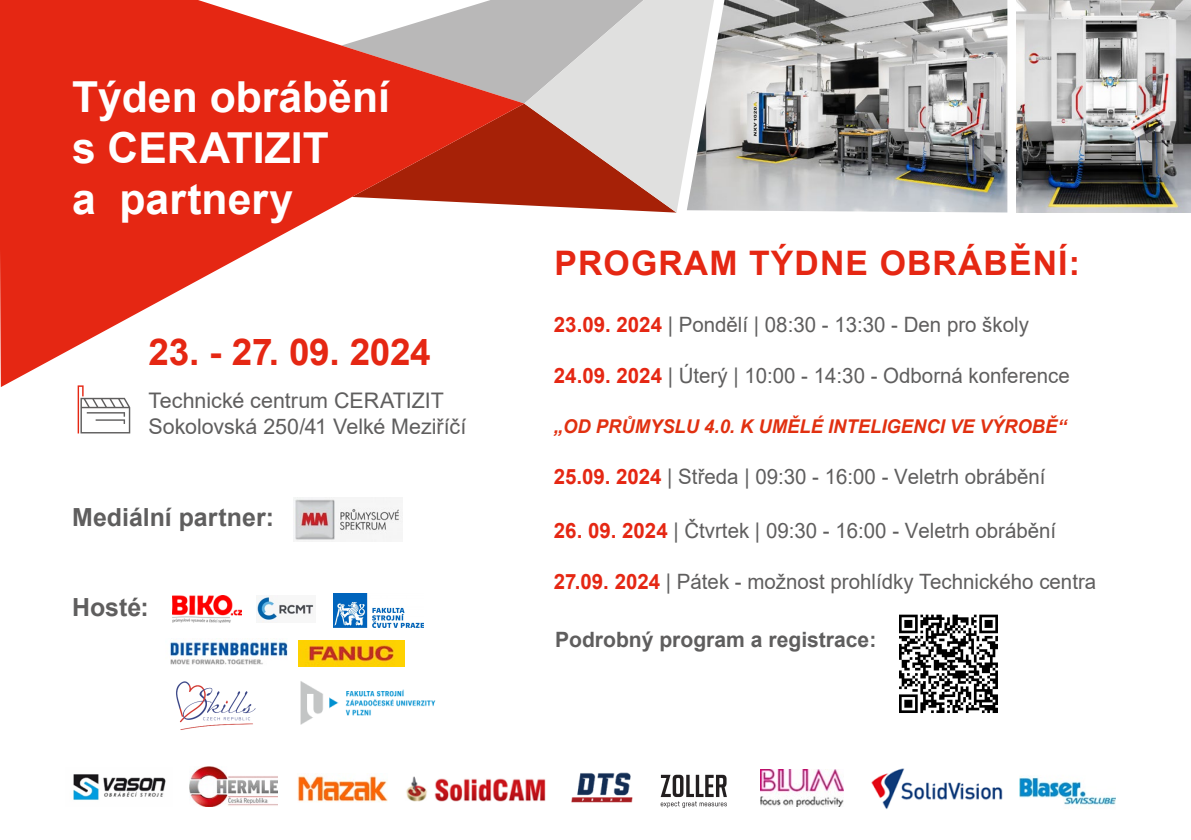
<style>
.page{position:relative;width:1191px;height:840px;background:#fff}
.page>*{position:absolute;margin:0;border:0;box-sizing:border-box;transform-origin:0 0}
.t1{font:700 42.6px/51.2px "Arial";color:#fff}
.t2{font:700 37px "Arial";letter-spacing:-.01em;color:#e52713}
.t3{font:700 33.8px "Arial";letter-spacing:.035em;color:#e52713}
.t4{font:700 25px "Arial";color:#5f5e5e}
.t5{font:21.4px/25.8px "Arial";letter-spacing:-.005em;color:#5f5e5e}
.t6{font:21.2px "Arial";color:#5f5e5e}
.t7{font:700 21.2px "Arial";color:#5f5e5e}
.t8{font:italic 700 19px "Arial";color:#e13010}
.s1{font-weight:700;color:#e52713}
</style>
<div class="page">
<img style="left:1016px;top:0;width:175px;height:212px">
<img style="left:714px;top:0;width:293px;height:212px">
<svg style="left:524px;top:0;width:190px;height:212px;background:#ccb1ab"></svg>
<svg style="left:0;top:0;width:524px;height:387px;fill:#e52713"></svg>
<svg style="left:78px;top:385px;width:52px;height:48px"></svg>
<img style="left:294px;top:497px;width:108px;height:44px">
<img style="left:899px;top:614px;width:99px;height:99px">
<img style="left:173px;top:595px;width:69px;height:27px">
<img style="left:257px;top:595px;width:57px;height:27px">
<img style="left:170px;top:638px;width:117px;height:27px">
<img style="left:298px;top:640px;width:106px;height:26px">
<img style="left:73px;top:774px;width:93px;height:26px">
<img style="left:190px;top:766px;width:88px;height:39px">
<img style="left:298px;top:775px;width:89px;height:27px">
<img style="left:406px;top:776px;width:140px;height:26px">
<img style="left:571px;top:772px;width:62px;height:31px">
<img style="left:760px;top:769px;width:83px;height:36px">
<img style="left:1019px;top:777px;width:96px;height:28px">
<img style="left:871px;top:768px;width:131px;height:40px">
<img style="left:176px;top:681px;width:80px;height:49px">
<img style="left:300px;top:681px;width:136px;height:42px">
<img style="left:334px;top:593px;width:89px;height:33px">
<img style="left:660px;top:774px;width:67px;height:34px">
<h1 class="t1" style="left:72px;top:72px;width:319px">Týden obrábění s CERATIZIT<br>a partnery</h1>
<h2 class="t2" style="left:149px;top:325px;width:284px">23. - 27. 09. 2024</h2>
<p class="t5" style="left:149px;top:387px;width:319px">Technické centrum CERATIZIT<br>Sokolovská 250/41 Velké Meziříčí</p>
<p class="t4" style="left:72px;top:499px;width:203px">Mediální partner:</p>
<p class="t4" style="left:72px;top:589px;width:78px">Hosté:</p>
<h3 class="t3" style="left:554px;top:239px;width:527px">PROGRAM TÝDNE OBRÁBĚNÍ:</h3>
<p class="t6" style="left:554px;top:309px;width:476px"><span class="s1">23.09. 2024</span> | Pondělí | 08:30 - 13:30 - Den pro školy</p>
<p class="t6" style="left:554px;top:360px;width:517px"><span class="s1">24.09. 2024</span> | Úterý | 10:00 - 14:30 - Odborná konference</p>
<p class="t8" style="left:554px;top:414px;width:514px">„OD PRŮMYSLU 4.0. K UMĚLÉ INTELIGENCI VE VÝROBĚ“</p>
<p class="t6" style="left:554px;top:461px;width:493px"><span class="s1">25.09. 2024</span> | Středa | 09:30 - 16:00 - Veletrh obrábění</p>
<p class="t6" style="left:554px;top:516px;width:504px"><span class="s1">26. 09. 2024</span> | Čtvrtek | 09:30 - 16:00 - Veletrh obrábění</p>
<p class="t6" style="left:554px;top:566px;width:544px"><span class="s1">27.09. 2024</span> | Pátek - možnost prohlídky Technického centra</p>
<p class="t7" style="left:555px;top:624px;width:323px">Podrobný program a registrace:</p>
</div>
